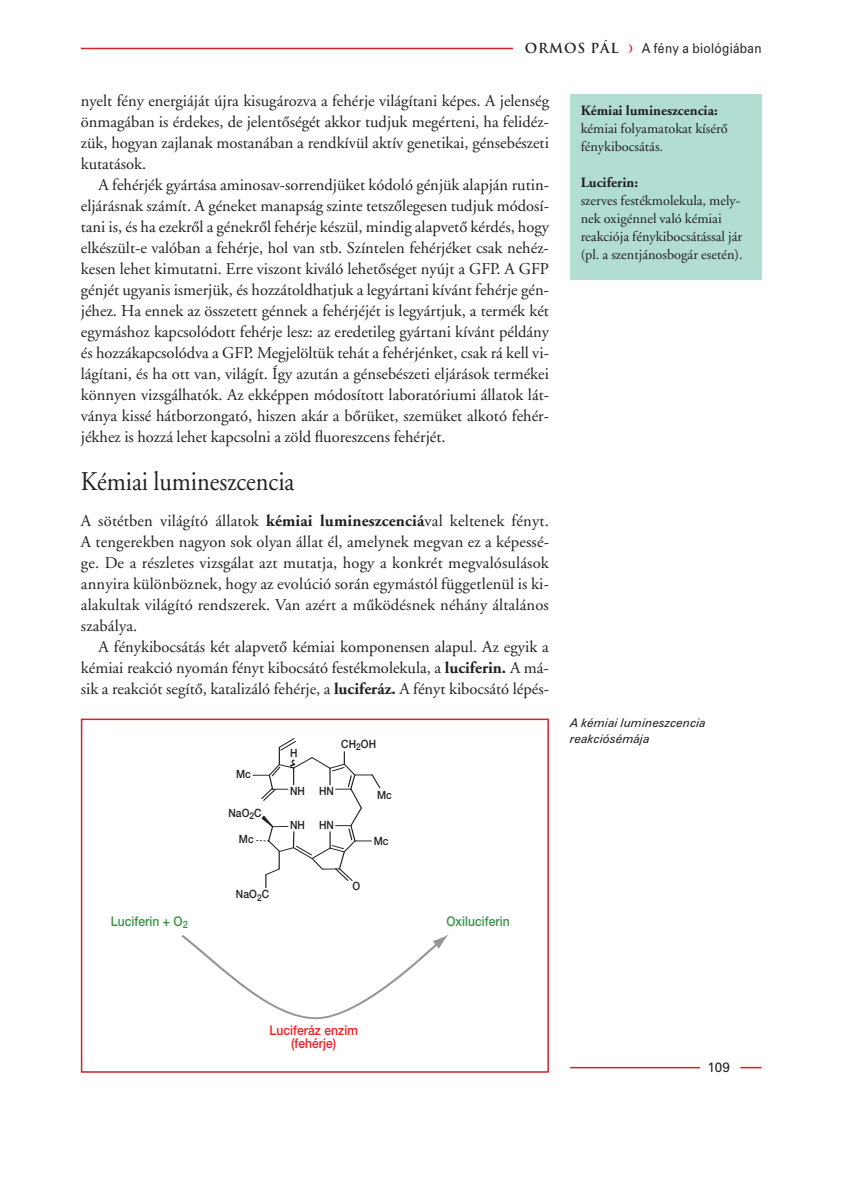
<style>
.page{position:relative;width:851px;height:1191px;background:#fff}
.page>*{position:absolute;margin:0;border:0;box-sizing:border-box;transform-origin:0 0}
.t1{font:27px "Adobe Garamond HU Regular";color:#231f20;scale:.9 1}
.t2{font:16.5px/21px "Adobe Garamond HU Regular";color:#231f20;text-align:justify}
.t3{font:14.25px/18px "Adobe Garamond HU Regular";color:#231f20}
.t4{font:14.25px "Adobe Garamond HU Bold";color:#231f20}
.t5{font:13.5px "Pfl Zurch";letter-spacing:.025em;color:#231f20;scale:.9 1}
.t6{font:13.5px "Trajan H Bold";letter-spacing:.065em;color:#231f20}
.t7{font:13.5px "Pfl Zurch";letter-spacing:.025em;color:#231f20}
.t8{font:13.35px "Helvetica H Medium";letter-spacing:.005em;color:#389246;scale:.9 1}
.t9{font:13.35px/13.5px "Helvetica H Medium";letter-spacing:.005em;color:#ee1d23;text-align:center;scale:.9 1}
.t10{font:italic 12px/16.5px "Pfl Zurch";color:#231f20}
.t11{font:11.4px "Helvetica H Medium";letter-spacing:.005em;color:#231f20;scale:.9 1}
.s1{font-family:"Adobe Garamond HU Bold"}
</style>
<div class="page">
<hr style="left:81px;top:48px;width:432px;height:1px;background:#d1232a">
<hr style="left:740px;top:1066px;width:21px;height:2px;background:#d1232a">
<hr style="left:570px;top:1066px;width:129px;height:2px;background:#d1232a">
<div style="left:81px;top:718px;width:468px;height:354px;border:2px solid #d1232a"></div>
<div style="left:570px;top:94px;width:191px;height:186px;background:#b1ddd3"></div>
<svg style="left:253px;top:738px;width:128px;height:149px"></svg>
<svg style="left:181px;top:934px;width:268px;height:86px"></svg>
<p class="t6" style="left:524px;top:41px;width:95px">ORMOS PÁL</p>
<p class="t5" style="left:641px;top:41px;width:135px">A fény a biológiában</p>
<p class="t2" style="left:81px;top:91px;width:469px">nyelt fény energiáját újra kisugározva a fehérje világítani képes. A jelenség önmagában is érdekes, de jelentôségét akkor tudjuk megérteni, ha felidéz&shy;zük, hogyan zajlanak mostanában a rendkívül aktív genetikai, génsebészeti kutatások.</p>
<p class="t2" style="left:81px;top:176px;width:469px;text-indent:18px">A fehérjék gyártása aminosav-sorrendjüket kódoló génjük alapján rutin&shy;eljárásnak számít. A géneket manapság szinte tetszôlegesen tudjuk módosí&shy;tani is, és ha ezekrôl a génekrôl fehérje készül, mindig alapvetô kérdés, hogy elkészült-e valóban a fehérje, hol van stb. Színtelen fehérjéket csak nehéz&shy;kesen lehet kimutatni. Erre viszont kiváló lehetôséget nyújt a GFP. A GFP génjét ugyanis ismerjük, és hozzátoldhatjuk a legyártani kívánt fehérje gén&shy;jéhez. Ha ennek az összetett génnek a fehérjéjét is legyártjuk, a termék két egymáshoz kapcsolódott fehérje lesz: az eredetileg gyártani kívánt példány és hozzákapcsolódva a GFP. Megjelöltük tehát a fehérjénket, csak rá kell vi&shy;lágítani, és ha ott van, világít. Így azután a génsebészeti eljárások termékei könnyen vizsgálhatók. Az ekképpen módosított laboratóriumi állatok lát&shy;ványa kissé hátborzongató, hiszen akár a bôrüket, szemüket alkotó fehér&shy;jékhez is hozzá lehet kapcsolni a zöld fluoreszcens fehérjét.</p>
<h1 class="t1" style="left:81px;top:470px;width:239px">Kémiai lumineszcencia</h1>
<p class="t2" style="left:81px;top:511px;width:469px">A sötétben világító állatok <span class="s1">kémiai lumineszcenciá</span>val keltenek fényt.<br>A tengerekben nagyon sok olyan állat él, amelynek megvan ez a képessé&shy;ge. De a részletes vizsgálat azt mutatja, hogy a konkrét megvalósulások annyira különböznek, hogy az evolúció során egymástól függetlenül is ki&shy;alakultak világító rendszerek. Van azért a mûködésnek néhány általános szabálya.</p>
<p class="t2" style="left:81px;top:638px;width:469px;text-indent:18px">A fénykibocsátás két alapvetô kémiai komponensen alapul. Az egyik a kémiai reakció nyomán fényt kibocsátó festékmolekula, a <span class="s1">luciferin.</span> A má&shy;sik a reakciót segítô, katalizáló fehérje, a <span class="s1">luciferáz.</span> A fényt kibocsátó lépés-</p>
<p class="t11" style="left:236px;top:767px;width:18px">Mc</p>
<p class="t11" style="left:228px;top:806px;width:38px">NaO<sub>2</sub>C</p>
<p class="t11" style="left:239px;top:832px;width:18px">Mc</p>
<p class="t11" style="left:236px;top:888px;width:38px">NaO<sub>2</sub>C</p>
<p class="t11" style="left:290px;top:747px;width:10px">H</p>
<p class="t11" style="left:290px;top:784px;width:18px">NH</p>
<p class="t11" style="left:290px;top:818px;width:50px">NH HN</p>
<p class="t11" style="left:319px;top:784px;width:18px">HN</p>
<p class="t11" style="left:341px;top:737px;width:40px">CH<sub>2</sub>OH</p>
<p class="t11" style="left:377px;top:788px;width:18px">Mc</p>
<p class="t11" style="left:374px;top:834px;width:18px">Mc</p>
<p class="t11" style="left:352px;top:879px;width:10px">O</p>
<p class="t8" style="left:111px;top:914px;width:87px">Luciferin + O<sub>2</sub></p>
<p class="t8" style="left:446px;top:914px;width:72px">Oxiluciferin</p>
<p class="t4" style="left:580px;top:105px;width:138px">Kémiai lumineszcencia:</p>
<p class="t3" style="left:580px;top:121px;width:148px">kémiai folyamatokat kísérô fénykibocsátás.</p>
<p class="t4" style="left:580px;top:177px;width:59px">Luciferin:</p>
<p class="t3" style="left:580px;top:193px;width:163px">szerves festékmolekula, mely&shy;nek oxigénnel való kémiai reakciója fénykibocsátással jár (pl. a szentjánosbogár esetén).</p>
<p class="t10" style="left:570px;top:714px;width:137px">A kémiai lumineszcencia reakciósémája</p>
<p class="t9" style="left:269px;top:1023px;width:100px">Luciferáz enzim (fehérje)</p>
<p class="t7" style="left:707px;top:1059px;width:24px">109</p>
</div>
